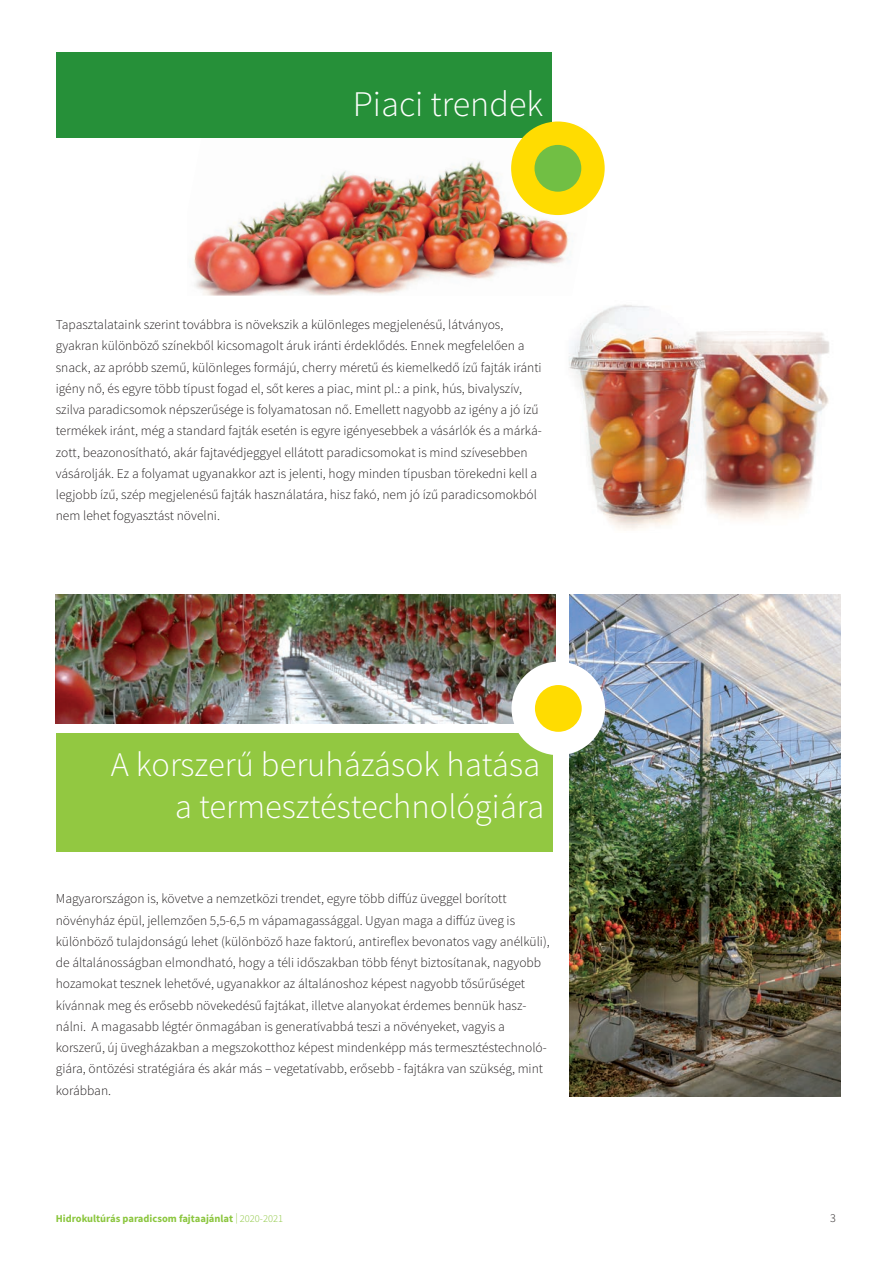
<style>
.page{position:relative;width:893px;height:1263px;background:#fff}
.page>*{position:absolute;margin:0;border:0;box-sizing:border-box;transform-origin:0 0}
.t1{font:300 36px "Source Sans Pro";color:#fff}
.t2{font:300 34.5px/42.6px "Source Sans Pro";color:#fff;text-align:right}
.t3{font:300 13.5px/21.3px "Source Sans Pro";color:#231f20}
.t4{font:300 12px "Source Sans Pro";color:#231f20}
.t5{font:700 10.5px "Source Sans Pro";color:#8bc63e}
.s1{font-weight:300}
</style>
<div class="page">
<img style="left:569px;top:304px;width:260px;height:226px">
<img style="left:193px;top:121px;width:394px;height:175px">
<div style="left:56px;top:53px;width:496px;height:85px;background:#269039"></div>
<div style="left:511px;top:122px;width:94px;height:93px;background:#ffdc01;border-radius:50%"></div>
<div style="left:534px;top:145px;width:47px;height:47px;background:#71bf44;border-radius:50%"></div>
<img style="left:56px;top:595px;width:499px;height:128px">
<div style="left:56px;top:733px;width:497px;height:118px;background:#92c841"></div>
<img style="left:569px;top:594px;width:272px;height:503px">
<div style="left:512px;top:662px;width:93px;height:93px;background:#fff;border-radius:50%"></div>
<div style="left:535px;top:685px;width:47px;height:47px;background:#ffdc01;border-radius:50%"></div>
<h1 class="t1" style="left:353px;top:83px;width:192px">Piaci trendek</h1>
<p class="t3" style="left:56px;top:314px;width:487px">Tapasztalataink szerint továbbra is növekszik a különleges megjelenésű, látványos, gyakran különböző színekből kicsomagolt áruk iránti érdeklődés. Ennek megfelelően a snack, az apróbb szemű, különleges formájú, cherry méretű és kiemelkedő ízű fajták iránti igény nő, és egyre több típust fogad el, sőt keres a piac, mint pl.: a pink, hús, bivalyszív, szilva paradicsomok népszerűsége is folyamatosan nő. Emellett nagyobb az igény a jó ízű termékek iránt, még a standard fajták esetén is egyre igényesebbek a vásárlók és a márká&shy;zott, beazonosítható, akár fajtavédjeggyel ellátott paradicsomokat is mind szívesebben vásárolják. Ez a folyamat ugyanakkor azt is jelenti, hogy minden típusban törekedni kell a legjobb ízű, szép megjelenésű fajták használatára, hisz fakó, nem jó ízű paradicsomokból nem lehet fogyasztást növelni.</p>
<h2 class="t2" style="left:111px;top:743px;width:435px">A korszerű beruházások hatása a termesztéstechnológiára</h2>
<p class="t3" style="left:56px;top:888px;width:495px">Magyarországon is, követve a nemzetközi trendet, egyre több diffúz üveggel borított növényház épül, jellemzően 5,5-6,5 m vápamagassággal. Ugyan maga a diffúz üveg is különböző tulajdonságú lehet (különböző haze faktorú, antireflex bevonatos vagy anélküli), de általánosságban elmondható, hogy a téli időszakban több fényt biztosítanak, nagyobb hozamokat tesznek lehetővé, ugyanakkor az általánoshoz képest nagyobb tősűrűséget kívánnak meg és erősebb növekedésű fajtákat, illetve alanyokat érdemes bennük hasz&shy;nálni. A magasabb légtér önmagában is generatívabbá teszi a növényeket, vagyis a korszerű, új üvegházakban a megszokotthoz képest mindenképp más termesztéstechnoló&shy;giára, öntözési stratégiára és akár más – vegetatívabb, erősebb - fajtákra van szükség, mint korábban.</p>
<p class="t5" style="left:56px;top:1212px;width:229px">Hidrokultúrás paradicsom fajtaajánlat <span class="s1">| 2020-2021</span></p>
<p class="t4" style="left:830px;top:1211px;width:7px">3</p>
</div>
